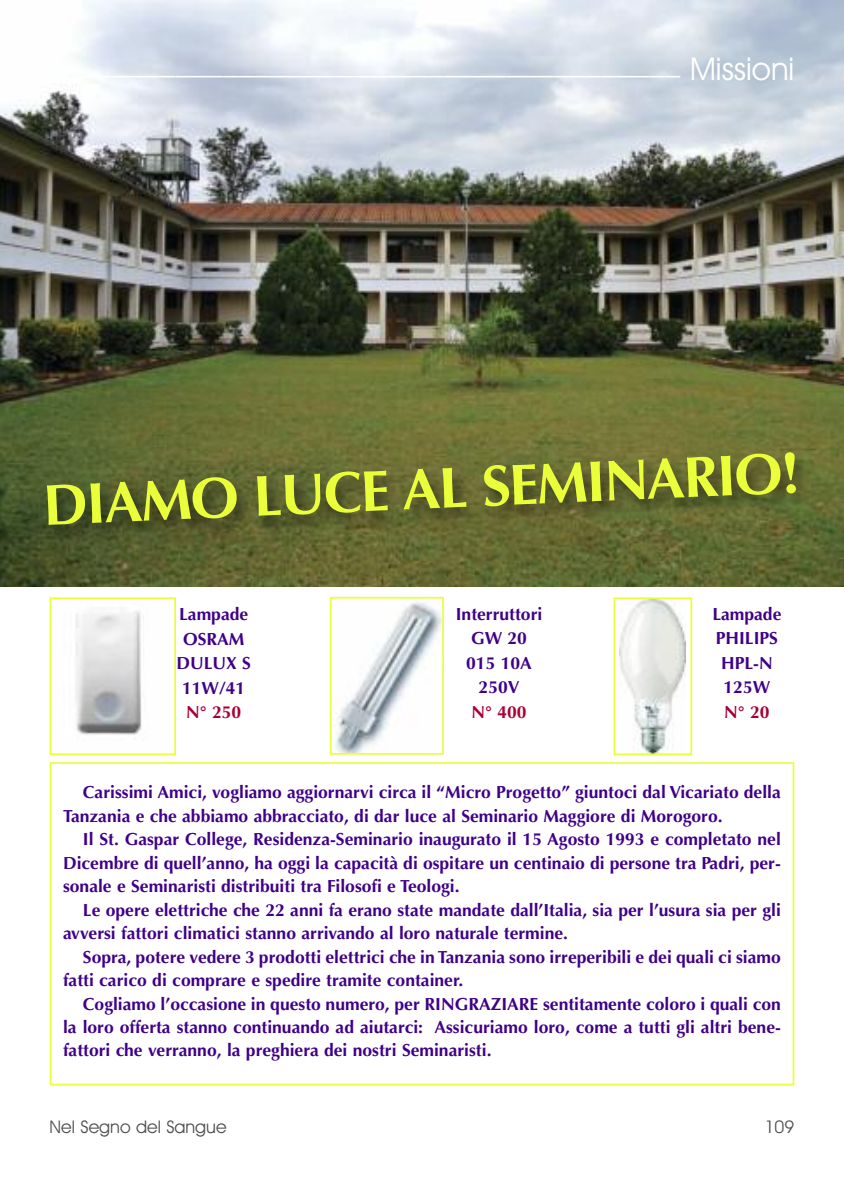
<style>
.page{position:relative;width:844px;height:1191px;background:#fff}
.page>*{position:absolute;margin:0;border:0;box-sizing:border-box;transform-origin:0 0}
.t1{font:700 57.75px "Optima";color:#eaff39}
.t2{font:31.5px "Avant Garde IT Cby BT";color:#fff}
.t3{font:700 17.5px/24.5px "Optima";color:#400088;text-align:center}
.t4{font:17.5px "Avant Garde IT Cby BT";color:rgb(0 0 0/.7)}
.t5{font:700 17.5px "Optima";color:#a90036}
</style>
<div class="page">
<img style="left:0;top:0;width:843px;height:586px">
<img style="left:335px;top:602px;width:106px;height:149px">
<div style="left:329px;top:597px;width:115px;height:157px;border:2px solid #eaff39"></div>
<img style="left:619px;top:600px;width:66px;height:152px">
<div style="left:613px;top:597px;width:79px;height:158px;border:2px solid #eaff39"></div>
<img style="left:1px;top:411px;width:842px;height:176px">
<img style="left:76px;top:611px;width:66px;height:124px">
<div style="left:50px;top:597px;width:126px;height:158px;border:2px solid #eaff39"></div>
<div style="left:50px;top:762px;width:744px;height:323px;border:2px solid #eaff39"></div>
<h2 class="t2" style="left:81px;top:40px;width:714px">______________________________________ Missioni</h2>
<h1 class="t1" style="left:42px;top:468px;width:759px;rotate:-2deg">DIAMO LUCE AL SEMINARIO!</h1>
<p class="t3" style="left:176px;top:602px;width:76px">Lampade<br>OSRAM<br>DULUX S<br>11W/41</p>
<p class="t5" style="left:186px;top:702px;width:57px">N° 250</p>
<p class="t3" style="left:455px;top:602px;width:88px">Interruttori<br>GW 20<br>015 10A<br>250V</p>
<p class="t5" style="left:471px;top:701px;width:57px">N° 400</p>
<p class="t3" style="left:712px;top:601px;width:71px">Lampade<br>PHILIPS<br>HPL-N<br>125W</p>
<p class="t5" style="left:724px;top:701px;width:47px">N° 20</p>
<p class="t3" style="left:63px;top:781px;width:719px;line-height:23.4px;text-align:left;text-indent:20px">Carissimi Amici, vogliamo aggiornarvi circa il “Micro Progetto” giuntoci dal Vicariato della<br>Tanzania e che abbiamo abbracciato, di dar luce al Seminario Maggiore di Morogoro.</p>
<p class="t3" style="left:63px;top:828px;width:719px;line-height:23.4px;text-align:justify;text-indent:20px">Il St. Gaspar College, Residenza-Seminario inaugurato il 15 Agosto 1993 e completato nel Dicembre di quell’anno, ha oggi la capacità di ospitare un centinaio di persone tra Padri, per&shy;sonale e Seminaristi distribuiti tra Filosofi e Teologi.</p>
<p class="t3" style="left:63px;top:898px;width:719px;line-height:23.4px;text-align:left;text-indent:20px">Le opere elettriche che 22 anni fa erano state mandate dall’Italia, sia per l’usura sia per gli avversi fattori climatici stanno arrivando al loro naturale termine.</p>
<p class="t3" style="left:63px;top:945px;width:719px;line-height:23.4px;text-align:left;text-indent:20px">Sopra, potere vedere 3 prodotti elettrici che in Tanzania sono irreperibili e dei quali ci siamo fatti carico di comprare e spedire tramite container.</p>
<p class="t3" style="left:63px;top:992px;width:719px;line-height:23.4px;text-align:justify;text-indent:20px">Cogliamo l’occasione in questo numero, per RINGRAZIARE sentitamente coloro i quali con la loro offerta stanno continuando ad aiutarci: Assicuriamo loro, come a tutti gli altri bene&shy;fattori che verranno, la preghiera dei nostri Seminaristi.</p>
<p class="t4" style="left:50px;top:1116px;width:178px">Nel Segno del Sangue</p>
<p class="t4" style="left:764px;top:1116px;width:31px">109</p>
</div>
